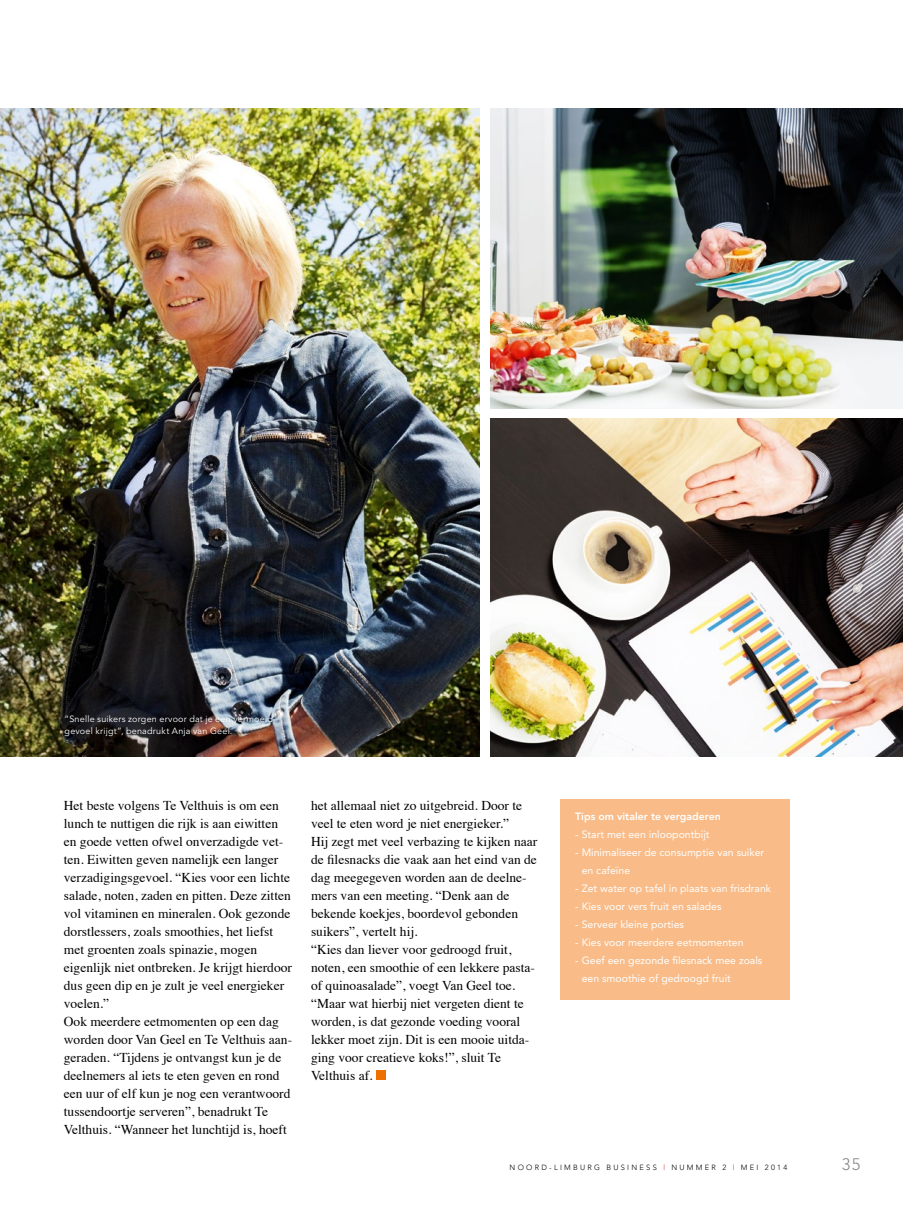
<style>
.page{position:relative;width:915px;height:1212px;background:#fff}
.page>*{position:absolute;margin:0;border:0;box-sizing:border-box;transform-origin:0 0}
.t1{font:300 16.5px "Avenir";color:#868786}
.t2{font:13.5px/18px "Times";color:#000}
.t3{font:10.5px/18px "Avenir";color:#fff}
.t4{font:800 10.5px "Avenir";color:#fff}
.t5{font:9px/12px "Avenir";letter-spacing:.025em;color:#fff}
.t6{font:300 7.5px "Avenir";letter-spacing:.3em;color:#000}
.s1{color:#d3050c}
</style>
<div class="page">
<div style="left:560px;top:799px;width:229px;height:200px;background:#f9bc88"></div>
<div style="left:376px;top:1071px;width:9px;height:9px;background:#ee7100"></div>
<img style="left:490px;top:418px;width:411px;height:338px">
<img style="left:490px;top:108px;width:411px;height:301px">
<img style="left:0;top:108px;width:480px;height:648px">
<p class="t5" style="left:65px;top:714px;width:210px">“Snelle suikers zorgen ervoor dat je een vermoeid gevoel krijgt”, benadrukt Anja van Geel.</p>
<p class="t2" style="left:64px;top:795px;width:230px">Het beste volgens Te Velthuis is om een lunch te nuttigen die rijk is aan eiwitten en goede vetten ofwel onverzadigde vet&shy;ten. Eiwitten geven namelijk een langer verzadigingsgevoel. “Kies voor een lichte salade, noten, zaden en pitten. Deze zitten vol vitaminen en mineralen. Ook gezonde dorstlessers, zoals smoothies, het liefst met groenten zoals spinazie, mogen eigenlijk niet ontbreken. Je krijgt hierdoor dus geen dip en je zult je veel energieker voelen.”<br>Ook meerdere eetmomenten op een dag worden door Van Geel en Te Velthuis aan&shy;geraden. “Tijdens je ontvangst kun je de deelnemers al iets te eten geven en rond een uur of elf kun je nog een verantwoord tussendoortje serveren”, benadrukt Te Velthuis. “Wanneer het lunchtijd is, hoeft</p>
<p class="t2" style="left:311px;top:795px;width:228px">het allemaal niet zo uitgebreid. Door te veel te eten word je niet energieker.”<br>Hij zegt met veel verbazing te kijken naar de filesnacks die vaak aan het eind van de dag meegegeven worden aan de deelne&shy;mers van een meeting. “Denk aan de bekende koekjes, boordevol gebonden suikers”, vertelt hij.<br>“Kies dan liever voor gedroogd fruit, noten, een smoothie of een lekkere pasta&shy;of quinoasalade”, voegt Van Geel toe. “Maar wat hierbij niet vergeten dient te worden, is dat gezonde voeding vooral lekker moet zijn. Dit is een mooie uitda&shy;ging voor creatieve koks!”, sluit Te Velthuis af.</p>
<p class="t6" style="left:509px;top:1163px;width:279px">NOORD-LIMBURG BUSINESS <span class="s1">|</span> NUMMER 2 <span class="s1">|</span> MEI 2014</p>
<p class="t4" style="left:575px;top:810px;width:147px">Tips om vitaler te vergaderen</p>
<p class="t3" style="left:575px;top:825px;width:136px">- Start met een inloopontbijt</p>
<p class="t3" style="left:581px;top:843px;width:184px;text-indent:-6px">- Minimaliseer de consumptie van suiker en cafeïne</p>
<p class="t3" style="left:575px;top:879px;width:197px">- Zet water op tafel in plaats van frisdrank</p>
<p class="t3" style="left:575px;top:897px;width:148px">- Kies voor vers fruit en salades</p>
<p class="t3" style="left:575px;top:915px;width:110px">- Serveer kleine porties</p>
<p class="t3" style="left:575px;top:933px;width:170px">- Kies voor meerdere eetmomenten</p>
<p class="t3" style="left:581px;top:951px;width:182px;text-indent:-6px">- Geef een gezonde filesnack mee zoals een smoothie of gedroogd fruit</p>
<p class="t1" style="left:841px;top:1155px;width:20px">35</p>
</div>
